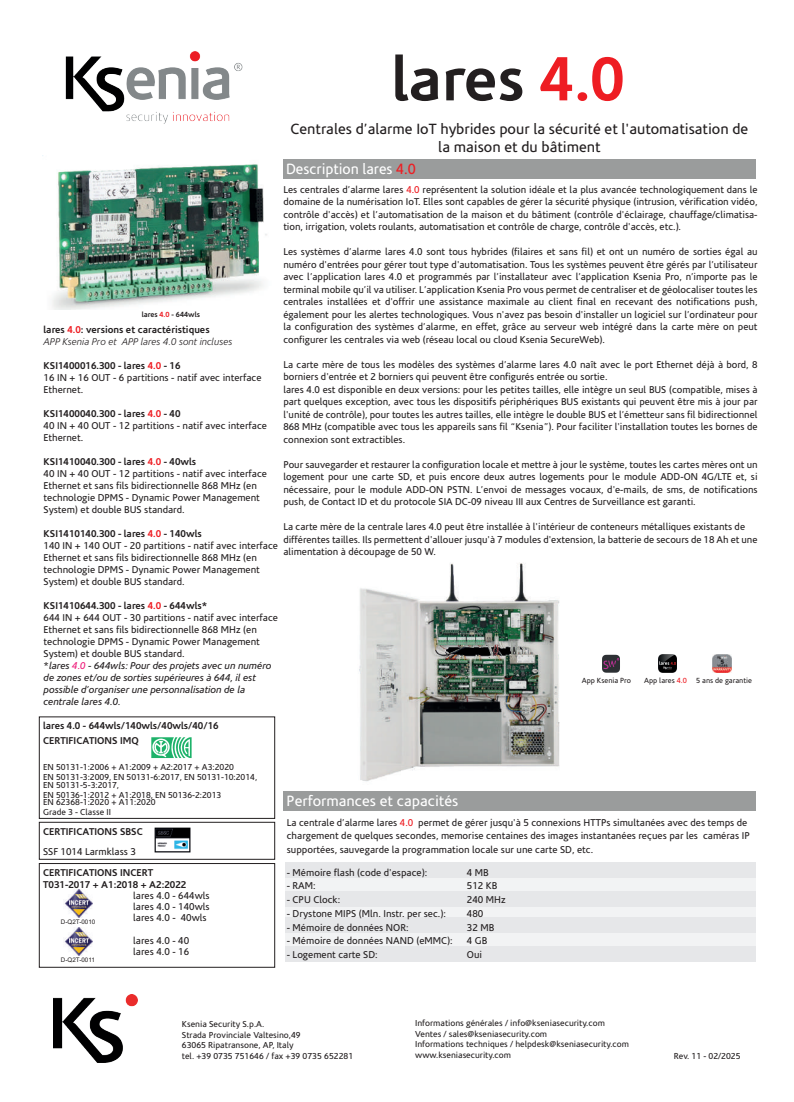
<style>
.page{position:relative;width:794px;height:1102px;background:#fff}
.page>*{position:absolute;margin:0;border:0;box-sizing:border-box;transform-origin:0 0}
.t1{font:700 62.5px "Corisande";color:#231f20}
.t2{font:15px/18px "Corisande";color:#231f20;text-align:center}
.t3{font:15px "Corisande";color:#fff}
.t4{font:10px/12.5px "Corisande";color:#231f20}
.t5{font:700 10px/11.2px "Corisande";color:#231f20}
.t6{font:italic 300 10px/12px "Corisande";color:#231f20}
.t7{font:8.75px/10.5px "Corisande";color:#231f20}
.t8{font:7.5px "Corisande";color:#231f20}
.t9{font:700 7.5px "Corisande";color:#231f20}
.t10{font:6.25px "Arial";color:#231f20}
.s1{color:#ee1d23}
.s2{font-weight:700;font-style:normal}
.s3{font-weight:700;font-style:normal;color:#ee1d23}
.s4{font-weight:700}
.s5{font-weight:700;color:#ee1d23}
.s6{font-style:italic}
.s7{font-style:italic;color:#ee1e7b}
</style>
<div class="page">
<img style="left:52px;top:164px;width:215px;height:145px">
<img style="left:359px;top:563px;width:201px;height:219px">
<img style="left:65px;top:51px;width:178px;height:73px">
<div style="left:283px;top:160px;width:472px;height:19px;background:#9a9c9c"></div>
<img style="left:53px;top:994px;width:85px;height:68px">
<div style="left:284px;top:792px;width:472px;height:19px;background:#9a9c9c"></div>
<div style="left:285px;top:865px;width:471px;height:97px;background:#f2f3f4"></div>
<div style="left:285px;top:863px;width:471px;height:15px;background:#e6e7e9"></div>
<div style="left:285px;top:891px;width:471px;height:16px;background:#e6e7e9"></div>
<div style="left:285px;top:918px;width:471px;height:15px;background:#e6e7e9"></div>
<div style="left:285px;top:946px;width:471px;height:16px;background:#e6e7e9"></div>
<svg style="left:602px;top:655px;width:18px;height:18px"></svg>
<img style="left:658px;top:655px;width:18px;height:18px">
<img style="left:713px;top:655px;width:18px;height:18px">
<svg style="left:151px;top:737px;width:41px;height:21px"></svg>
<img style="left:64px;top:890px;width:29px;height:27px">
<img style="left:155px;top:828px;width:35px;height:24px">
<div style="left:39px;top:863px;width:236px;height:105px;border:1px solid #231f20"></div>
<div style="left:39px;top:822px;width:236px;height:38px;border:1px solid #231f20"></div>
<div style="left:39px;top:717px;width:236px;height:102px;border:1px solid #231f20"></div>
<img style="left:64px;top:928px;width:29px;height:27px">
<h1 class="t1" style="left:391px;top:43px;width:234px">lares <span class="s1">4.0</span></h1>
<h2 class="t2" style="left:290px;top:120px;width:459px">Centrales d’alarme IoT hybrides pour la sécurité et l'automatisation de la maison et du bâtiment</h2>
<h2 class="t3" style="left:286px;top:160px;width:131px">Description lares <span class="s1">4.0</span></h2>
<p class="t4" style="left:283px;top:183px;width:476px;text-align:justify">Les centrales d’alarme lares <span class="s1">4.0</span> représentent la solution idéale et la plus avancée technologiquement dans le domaine de la numérisation IoT. Elles sont capables de gérer la sécurité physique (intrusion, vérification vidéo, contrôle d'accès) et l’automatisation de la maison et du bâtiment (contrôle d'éclairage, chauffage/climatisa&shy;tion, irrigation, volets roulants, automatisation et contrôle de charge, contrôle d'accès, etc.).</p>
<p class="t4" style="left:283px;top:246px;width:476px;text-align:justify">Les systèmes d’alarme lares 4.0 sont tous hybrides (filaires et sans fil) et ont un numéro de sorties égal au numéro d'entrées pour gérer tout type d'automatisation. Tous les systèmes peuvent être gérés par l’utilisateur avec l’application lares 4.0 et programmés par l’installateur avec l’application Ksenia Pro, n’importe pas le terminal mobile qu’il va utiliser. L’application Ksenia Pro vous permet de centraliser et de géolocaliser toutes les centrales installées et d'offrir une assistance maximale au client final en recevant des notifications push, également pour les alertes technologiques. Vous n'avez pas besoin d'installer un logiciel sur l’ordinateur pour la configuration des systèmes d’alarme, en effet, grâce au serveur web intégré dans la carte mère on peut configurer les centrales via web (réseau local ou cloud Ksenia SecureWeb).</p>
<p class="t4" style="left:283px;top:358px;width:476px">La carte mère de tous les modèles des systèmes d’alarme lares 4.0 naît avec le port Ethernet déjà à bord, 8 borniers d'entrée et 2 borniers qui peuvent être configurés entrée ou sortie.<br>lares 4.0 est disponible en deux versions: pour les petites tailles, elle intègre un seul BUS (compatible, mises à part quelques exception, avec tous les dispositifs périphériques BUS existants qui peuvent être mis à jour par l'unité de contrôle), pour toutes les autres tailles, elle intègre le double BUS et l’émetteur sans fil bidirectionnel 868 MHz (compatible avec tous les appareils sans fil “Ksenia”). Pour faciliter l'installation toutes les bornes de connexion sont extractibles.</p>
<p class="t4" style="left:283px;top:458px;width:476px;text-align:justify">Pour sauvegarder et restaurer la configuration locale et mettre à jour le système, toutes les cartes mères ont un logement pour une carte SD, et puis encore deux autres logements pour le module ADD-ON 4G/LTE et, si nécessaire, pour le module ADD-ON PSTN. L’envoi de messages vocaux, d'e-mails, de sms, de notifications push, de Contact ID et du protocole SIA DC-09 niveau III aux Centres de Surveillance est garanti.</p>
<p class="t4" style="left:283px;top:521px;width:475px">La carte mère de la centrale lares 4.0 peut être installée à l'intérieur de conteneurs métalliques existants de différentes tailles. Ils permettent d'allouer jusqu'à 7 modules d'extension, la batterie de secours de 18 Ah et une alimentation à découpage de 50 W.</p>
<p class="t9" style="left:142px;top:310px;width:60px">lares <span class="s1">4.0</span> - 644wls</p>
<p class="t6" style="left:44px;top:324px;width:190px"><span class="s2">lares</span> <span class="s3">4.0</span><span class="s2">: versions et caractéristiques<br></span>APP Ksenia Pro et APP lares 4.0 sont incluses</p>
<p class="t4" style="left:44px;top:359px;width:219px;line-height:12px"><span class="s4">KSI1400016.300 - lares</span> <span class="s5">4.0</span> <span class="s4">- 16<br></span>16 IN + 16 OUT - 6 partitions - natif avec interface<br>Ethernet.</p>
<p class="t4" style="left:44px;top:407px;width:225px;line-height:12px"><span class="s4">KSI1400040.300 - lares</span> <span class="s5">4.0</span> <span class="s4">- 40<br></span>40 IN + 40 OUT - 12 partitions - natif avec interface<br>Ethernet.</p>
<p class="t4" style="left:44px;top:455px;width:225px;line-height:12px"><span class="s4">KSI1410040.300 - lares</span> <span class="s5">4.0</span> <span class="s4">- 40wls<br></span>40 IN + 40 OUT - 12 partitions - natif avec interface Ethernet et sans fils bidirectionnelle 868 MHz (en technologie DPMS - Dynamic Power Management System) et double BUS standard.</p>
<p class="t4" style="left:44px;top:527px;width:236px;line-height:12px"><span class="s4">KSI1410140.300 - lares</span> <span class="s5">4.0</span> <span class="s4">- 140wls<br></span>140 IN + 140 OUT - 20 partitions - natif avec interface Ethernet et sans fils bidirectionnelle 868 MHz (en technologie DPMS - Dynamic Power Management System) et double BUS standard.</p>
<p class="t4" style="left:44px;top:599px;width:236px;line-height:12px"><span class="s4">KSI1410644.300 - lares</span> <span class="s5">4.0</span> <span class="s4">- 644wls*<br></span>644 IN + 644 OUT - 30 partitions - natif avec interface Ethernet et sans fils bidirectionnelle 868 MHz (en technologie DPMS - Dynamic Power Management System) et double BUS standard.<br><span class="s6">*lares</span> <span class="s7">4.0</span> <span class="s6">- 644wls: Pour des projets avec un numéro de zones et/ou de sorties supérieures à 644, il est possible d’organiser une personnalisation de la centrale lares 4.0.</span></p>
<p class="t8" style="left:582px;top:676px;width:51px">App Ksenia Pro</p>
<p class="t8" style="left:644px;top:676px;width:44px">App lares <span class="s1">4.0</span></p>
<p class="t8" style="left:696px;top:676px;width:57px">5 ans de garantie</p>
<p class="t5" style="left:43px;top:718px;width:177px;line-height:15px">lares 4.0 - 644wls/140wls/40wls/40/16<br>CERTIFICATIONS IMQ</p>
<p class="t7" style="left:43px;top:763px;width:216px;line-height:10px">EN 50131-1:2006 + A1:2009 + A2:2017 + A3:2020<br>EN 50131-3:2009, EN 50131-6:2017, EN 50131-10:2014,</p>
<p class="t7" style="left:43px;top:780px;width:180px;line-height:10px">EN 50131-5-3:2017,<br>EN 50136-1:2012 + A1:2018, EN 50136-2:2013</p>
<p class="t7" style="left:43px;top:798px;width:114px;line-height:10px">EN 62368-1:2020 + A11:2020<br>Grade 3 - Classe II</p>
<p class="t5" style="left:43px;top:826px;width:101px">CERTIFICATIONS SBSC</p>
<p class="t4" style="left:43px;top:846px;width:94px">SSF 1014 Larmklass 3</p>
<p class="t5" style="left:43px;top:867px;width:145px">CERTIFICATIONS INCERT<br>T031-2017 + A1:2018 + A2:2022</p>
<p class="t4" style="left:133px;top:890px;width:78px;line-height:11.2px;text-align:justify">lares 4.0 - 644wls lares 4.0 - 140wls lares 4.0 - 40wls</p>
<p class="t4" style="left:133px;top:935px;width:58px;line-height:11.2px">lares 4.0 - 40 lares 4.0 - 16</p>
<p class="t10" style="left:61px;top:917px;width:36px">D-Q2T-0010</p>
<p class="t10" style="left:61px;top:955px;width:35px">D-Q2T-0011</p>
<h2 class="t3" style="left:286px;top:793px;width:173px">Performances et capacités</h2>
<p class="t4" style="left:287px;top:815px;width:464px;line-height:13.8px">La centrale d’alarme lares <span class="s1">4.0</span> permet de gérer jusqu'à 5 connexions HTTPs simultanées avec des temps de chargement de quelques secondes, memorise centaines des images instantanées reçues par les caméras IP supportées, sauvegarde la programmation locale sur une carte SD, etc.</p>
<p class="t4" style="left:287px;top:866px;width:142px">- Mémoire flash (code d'espace):</p>
<p class="t4" style="left:467px;top:866px;width:23px">4 MB</p>
<p class="t4" style="left:287px;top:880px;width:30px">- RAM:</p>
<p class="t4" style="left:467px;top:880px;width:32px">512 KB</p>
<p class="t4" style="left:287px;top:894px;width:55px">- CPU Clock:</p>
<p class="t4" style="left:467px;top:894px;width:40px">240 MHz</p>
<p class="t4" style="left:287px;top:907px;width:161px">- Drystone MIPS (Mln. Instr. per sec.):</p>
<p class="t4" style="left:467px;top:907px;width:18px">480</p>
<p class="t4" style="left:287px;top:921px;width:123px">- Mémoire de données NOR:</p>
<p class="t4" style="left:467px;top:921px;width:29px">32 MB</p>
<p class="t4" style="left:287px;top:935px;width:167px">- Mémoire de données NAND (eMMC):</p>
<p class="t4" style="left:467px;top:935px;width:22px">4 GB</p>
<p class="t4" style="left:287px;top:949px;width:92px">- Logement carte SD:</p>
<p class="t4" style="left:467px;top:949px;width:17px">Oui</p>
<p class="t7" style="left:182px;top:1019px;width:173px">Ksenia Security S.p.A.<br>Strada Provinciale Valtesino,49<br>63065 Ripatransone, AP, Italy<br>tel. +39 0735 751646 / fax +39 0735 652281</p>
<p class="t7" style="left:415px;top:1018px;width:215px">Informations générales / info@kseniasecurity.com Ventes / sales@kseniasecurity.com<br>Informations techniques / helpdesk@kseniasecurity.com www.kseniasecurity.com</p>
<p class="t7" style="left:674px;top:1051px;width:68px">Rev. 11 - 02/2025</p>
</div>
